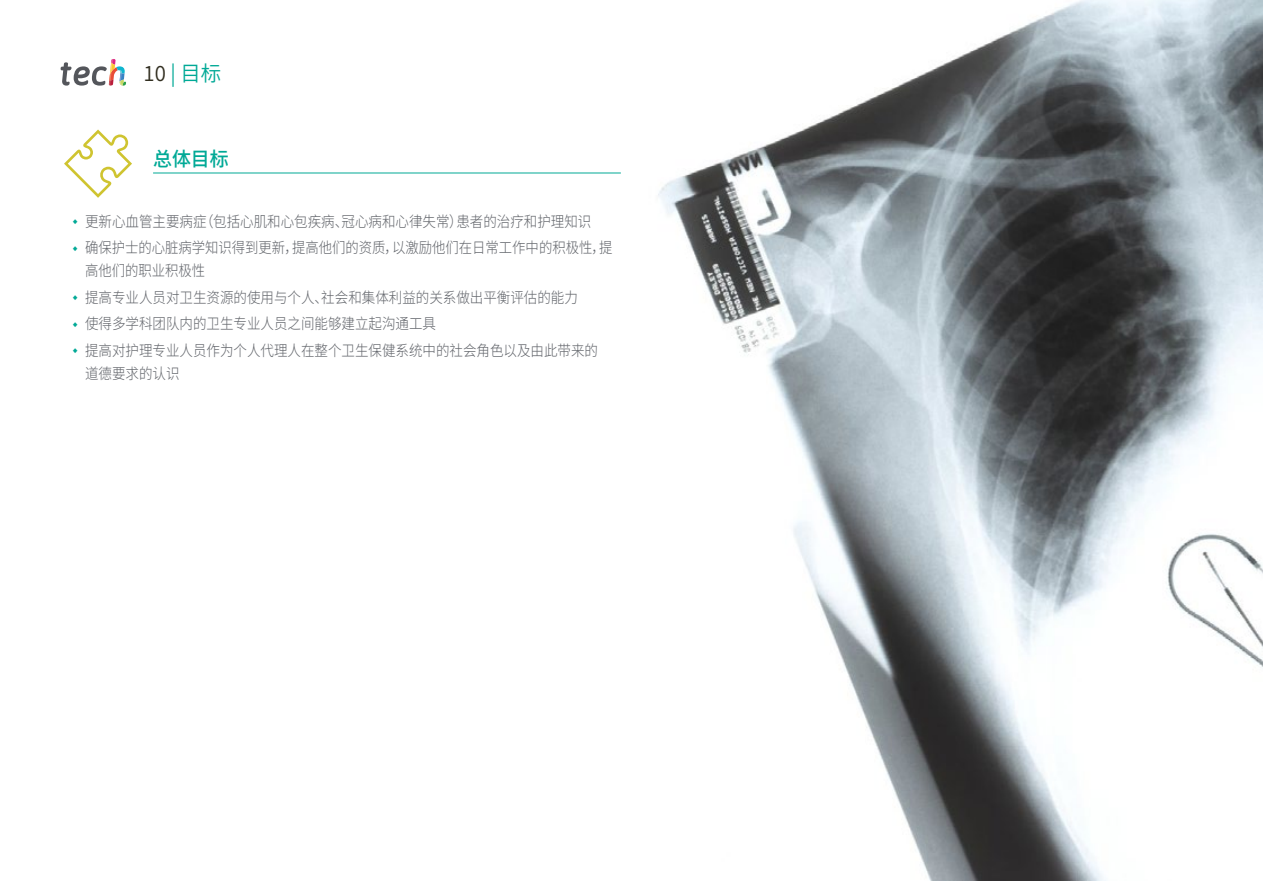
<style>
.page{position:relative;width:1263px;height:893px;background:#fff}
.page>*{position:absolute;margin:0;border:0;box-sizing:border-box;transform-origin:0 0}
.t1{font:21px "Source Han Sans CN";color:#00a996}
.t2{font:500 19.5px "Source Han Sans CN";color:#00a996}
.t3{font:300 15px/26.7px "Source Han Sans CN";color:#61646a;scale:.89 1}
.t4{font:300 15px/26.7px "Source Han Sans CN";color:#61646a;scale:.9 1}
.s1{color:#312e20}
</style>
<div class="page">
<img style="left:658px;top:0;width:605px;height:880px">
<svg style="left:61px;top:59px;width:65px;height:27px"></svg>
<hr style="left:153px;top:173px;width:468px;height:1px;background:#00a996">
<svg style="left:64px;top:130px;width:68px;height:68px"></svg>
<h1 class="t1" style="left:144px;top:61px;width:79px"><span class="s1">10</span> | 目标</h1>
<h2 class="t2" style="left:153px;top:147px;width:77px">总体目标</h2>
<p class="t4" style="left:85px;top:208px;width:587px">更新心血管主要病症（包括心肌和心包疾病、冠心病和心律失常）患者的治疗和护理知识<br>确保护士的心脏病学知识得到更新，提高他们的资质，以激励他们在日常工作中的积极性，提</p>
<p class="t3" style="left:85px;top:257px;width:578px">高他们的职业积极性<br>提高专业人员对卫生资源的使用与个人、社会和集体利益的关系做出平衡评估的能力<br>使得多学科团队内的卫生专业人员之间能够建立起沟通工具<br>提高对护理专业人员作为个人代理人在整个卫生保健系统中的社会角色以及由此带来的</p>
<p class="t4" style="left:85px;top:360px;width:106px">道德要求的认识</p>
</div>
